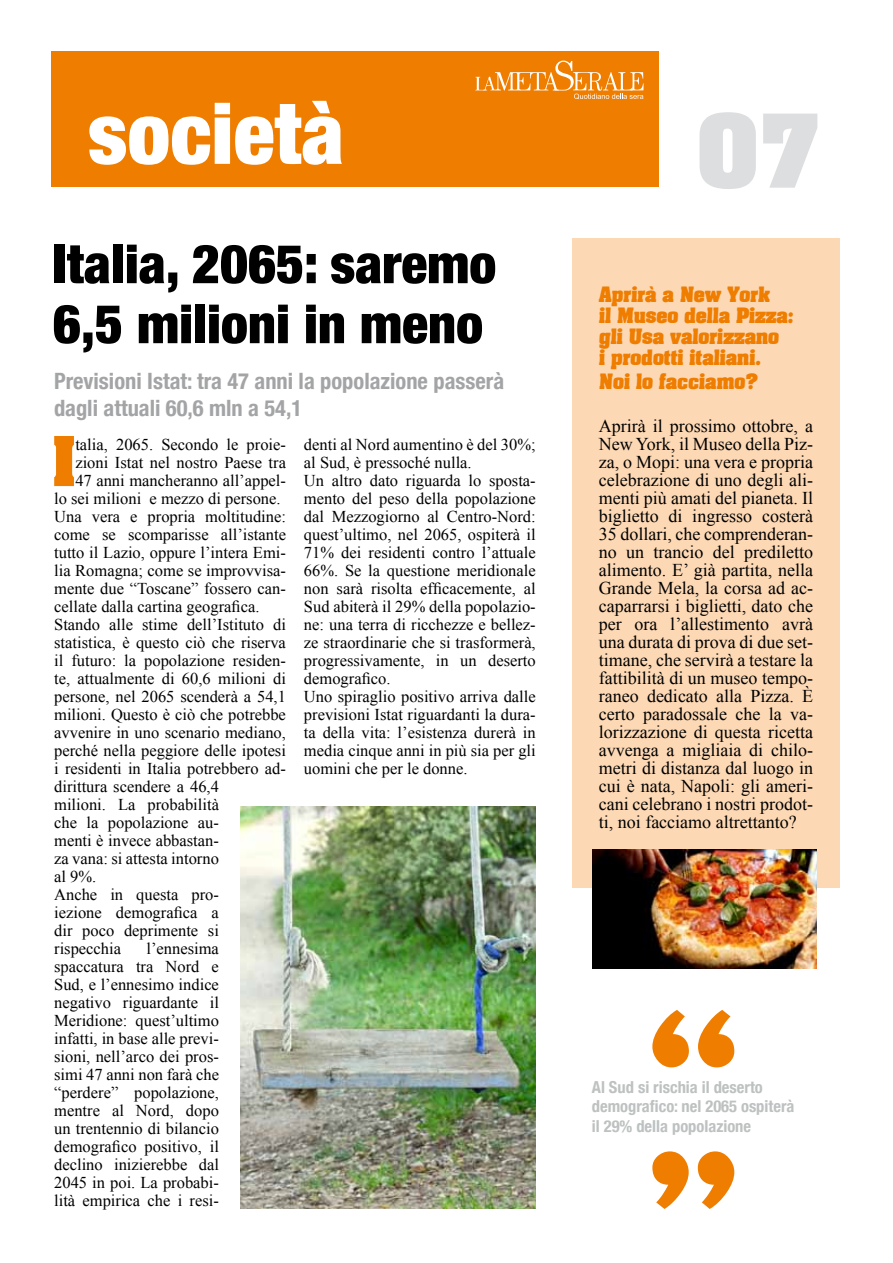
<style>
.page{position:relative;width:893px;height:1263px;background:#fff}
.page>*{position:absolute;margin:0;border:0;box-sizing:border-box;transform-origin:0 0}
.t1{font:700 87px "Aachen";color:#dddedf}
.t2{font:900 condensed 85.5px "Helvetica Neue";color:#fff}
.t3{font:700 58.8px "Aachen";color:#ee7d00}
.t4{font:900 condensed 54px/60px "Helvetica Neue";color:#000}
.t5{font:700 condensed 22.5px/27px "Helvetica Neue";color:#a3a4a6}
.t6{font:18px/18px "Times New Roman";color:#000;text-align:justify}
.t7{font:700 18px/21px "Aachen";color:#ee7d00}
.t8{font:16.5px/18px "Times New Roman";color:#000;text-align:justify}
.t9{font:700 condensed 16.5px/19.5px "Helvetica Neue";color:#bec1c1}
</style>
<div class="page">
<div style="left:51px;top:51px;width:607px;height:136px;background:#ee7d00"></div>
<svg style="left:475px;top:60px;width:169px;height:39px"></svg>
<div style="left:572px;top:238px;width:268px;height:649px;background:#fcd8b4"></div>
<svg style="left:652px;top:1151px;width:82px;height:58px"></svg>
<img style="left:593px;top:849px;width:224px;height:120px">
<svg style="left:652px;top:1010px;width:82px;height:57px"></svg>
<img style="left:240px;top:807px;width:296px;height:402px">
<h2 class="t2" style="left:88px;top:81px;width:258px">società</h2>
<h3 class="t4" style="left:53px;top:233px;width:445px">Italia, 2065: saremo<br>6,5 milioni in meno</h3>
<h3 class="t5" style="left:54px;top:368px;width:452px">Previsioni Istat: tra 47 anni la popolazione passerà dagli attuali 60,6 mln a 54,1</h3>
<h3 class="t3" style="left:52px;top:417px;width:24px">I</h3>
<p class="t8" style="left:75px;top:435px;width:212px">talia, 2065. Secondo le proie-</p>
<p class="t8" style="left:75px;top:453px;width:212px">zioni Istat nel nostro Paese tra</p>
<p class="t8" style="left:75px;top:471px;width:212px">47 anni mancheranno all’appel-</p>
<p class="t8" style="left:54px;top:489px;width:228px">lo sei milioni e mezzo di persone.</p>
<p class="t8" style="left:54px;top:507px;width:233px">Una vera e propria moltitudine:</p>
<p class="t8" style="left:54px;top:525px;width:233px">come se scomparisse all’istante</p>
<p class="t8" style="left:54px;top:543px;width:233px">tutto il Lazio, oppure l’intera Emi-</p>
<p class="t8" style="left:54px;top:561px;width:233px">lia Romagna; come se improvvisa-</p>
<p class="t8" style="left:54px;top:579px;width:233px">mente due “Toscane” fossero can-</p>
<p class="t8" style="left:54px;top:597px;width:207px">cellate dalla cartina geografica.</p>
<p class="t8" style="left:54px;top:615px;width:233px">Stando alle stime dell’Istituto di</p>
<p class="t8" style="left:54px;top:633px;width:233px">statistica, è questo ciò che riserva</p>
<p class="t8" style="left:54px;top:651px;width:233px">il futuro: la popolazione residen-</p>
<p class="t8" style="left:54px;top:669px;width:233px">te, attualmente di 60,6 milioni di</p>
<p class="t8" style="left:54px;top:687px;width:233px">persone, nel 2065 scenderà a 54,1</p>
<p class="t8" style="left:54px;top:705px;width:233px">milioni. Questo è ciò che potrebbe</p>
<p class="t8" style="left:54px;top:723px;width:233px">avvenire in uno scenario mediano,</p>
<p class="t8" style="left:54px;top:741px;width:233px">perché nella peggiore delle ipotesi</p>
<p class="t8" style="left:54px;top:759px;width:233px">i residenti in Italia potrebbero ad-</p>
<p class="t8" style="left:54px;top:777px;width:166px">dirittura scendere a 46,4</p>
<p class="t8" style="left:54px;top:795px;width:166px">milioni. La probabilità</p>
<p class="t8" style="left:54px;top:813px;width:166px">che la popolazione au-</p>
<p class="t8" style="left:54px;top:831px;width:166px">menti è invece abbastan-</p>
<p class="t8" style="left:54px;top:849px;width:166px">za vana: si attesta intorno</p>
<p class="t8" style="left:54px;top:867px;width:44px">al 9%.</p>
<p class="t8" style="left:54px;top:885px;width:166px">Anche in questa pro-</p>
<p class="t8" style="left:54px;top:903px;width:166px">iezione demografica a</p>
<p class="t8" style="left:54px;top:921px;width:166px">dir poco deprimente si</p>
<p class="t8" style="left:54px;top:939px;width:68px">rispecchia</p>
<p class="t8" style="left:54px;top:939px;width:166px;text-indent:92px">l’ennesima spaccatura tra Nord e Sud, e l’ennesimo indice negativo riguardante il Meridione: quest’ultimo infatti, in base alle previ&shy;sioni, nell’arco dei pros&shy;simi 47 anni non farà che “perdere” popolazione, mentre al Nord, dopo un trentennio di bilancio demografico positivo, il declino inizierebbe dal 2045 in poi. La probabi&shy;lità empirica che i resi-</p>
<p class="t8" style="left:304px;top:435px;width:233px;text-align:left">denti al Nord aumentino è del 30%; al Sud, è pressoché nulla.<br>Un altro dato riguarda lo sposta&shy;mento del peso della popolazione dal Mezzogiorno al Centro-Nord: quest’ultimo, nel 2065, ospiterà il<br>71% dei residenti contro l’attuale<br>66%. Se la questione meridionale non sarà risolta efficacemente, al<br>Sud abiterà il 29% della popolazio&shy;ne: una terra di ricchezze e bellez&shy;ze straordinarie che si trasformerà, progressivamente, in un deserto demografico.<br>Uno spiraglio positivo arriva dalle previsioni Istat riguardanti la dura&shy;ta della vita: l’esistenza durerà in media cinque anni in più sia per gli uomini che per le donne.</p>
<h1 class="t1" style="left:698px;top:86px;width:121px">07</h1>
<p class="t7" style="left:599px;top:283px;width:198px">Aprirà a New York<br>il Museo della Pizza: gli Usa valorizzano<br>i prodotti italiani.</p>
<p class="t7" style="left:599px;top:370px;width:162px">Noi lo facciamo?</p>
<p class="t6" style="left:599px;top:417px;width:216px">Aprirà il prossimo ottobre, a New York, il Museo della Piz&shy;za, o Mopi: una vera e propria celebrazione di uno degli ali&shy;menti più amati del pianeta. Il biglietto di ingresso costerà 35 dollari, che comprenderan&shy;no un trancio del prediletto alimento. E’ già partita, nella Grande Mela, la corsa ad ac&shy;caparrarsi i biglietti, dato che per ora l’allestimento avrà una durata di prova di due set&shy;timane, che servirà a testare la fattibilità di un museo tempo&shy;raneo dedicato alla Pizza. È certo paradossale che la va&shy;lorizzazione di questa ricetta avvenga a migliaia di chilo&shy;metri di distanza dal luogo in cui è nata, Napoli: gli ameri&shy;cani celebrano i nostri prodot&shy;ti, noi facciamo altrettanto?</p>
<p class="t9" style="left:592px;top:1077px;width:204px">Al Sud si rischia il deserto demografico: nel 2065 ospiterà il 29% della popolazione</p>
</div>
